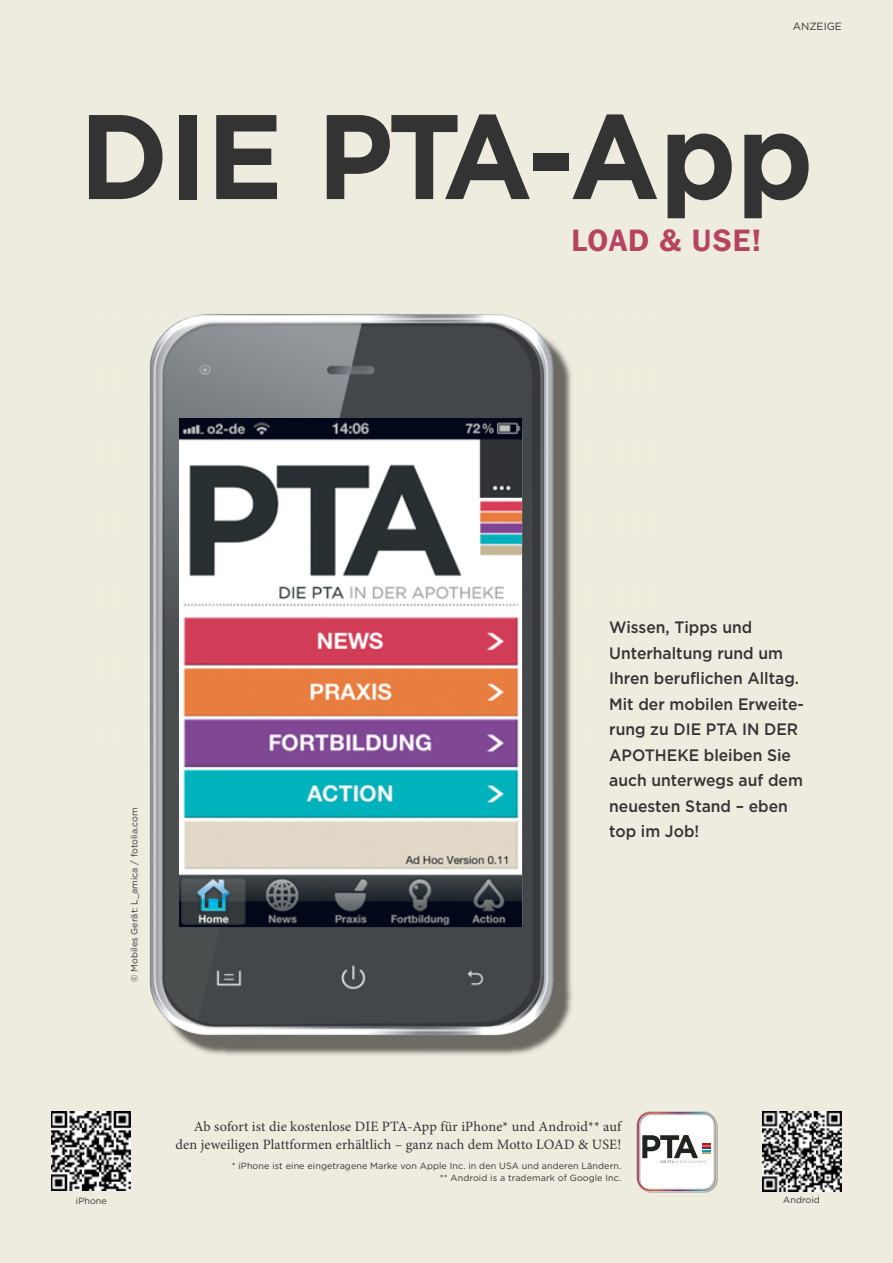
<style>
.page{position:relative;width:893px;height:1263px;background:#eeecde}
.page>*{position:absolute;margin:0;border:0;box-sizing:border-box;transform-origin:0 0}
.t1{font:700 120px "Gotham";color:#343334;scale:.95 1}
.t2{font:600 30.75px "Franklin Gothic IT Cby BT";letter-spacing:.03em;color:#b64461}
.t3{font:500 16.5px/25.5px "Gotham";color:#343334;scale:.95 1}
.t4{font:14.25px/18px "Minion Pro";letter-spacing:.01em;color:#343334;text-align:right}
.t5{font:10.5px "Gotham";color:#343334}
.t6{font:9px/12px "Gotham";letter-spacing:.01em;color:#343334;text-align:right}
</style>
<div class="page">
<img style="left:149px;top:314px;width:423px;height:741px">
<img style="left:206px;top:314px;width:348px;height:690px">
<img style="left:180px;top:418px;width:342px;height:509px">
<svg style="left:637px;top:1111px;width:81px;height:81px;background:#d8d4d4"></svg>
<img style="left:51px;top:1112px;width:80px;height:78px">
<img style="left:762px;top:1112px;width:80px;height:79px">
<p class="t5" style="left:793px;top:22px;width:51px">ANZEIGE</p>
<h1 class="t1" style="left:79px;top:112px;width:774px">DIE PTA-App</h1>
<h2 class="t2" style="left:571px;top:230px;width:192px">LOAD &amp; USE!</h2>
<p class="t6" style="left:129px;top:982px;width:175px;rotate:-90deg">© Mobiles Gerät: L_amica / fotolia.com</p>
<p class="t3" style="left:609px;top:616px;width:207px">Wissen, Tipps und<br>Unterhaltung rund um<br>Ihren beruflichen Alltag.<br>Mit der mobilen Erweite&shy;rung zu DIE PTA IN DER<br>APOTHEKE bleiben Sie auch unterwegs auf dem neuesten Stand – eben top im Job!</p>
<p class="t4" style="left:176px;top:1119px;width:447px">Ab sofort ist die kostenlose DIE PTA-App für iPhone* und Android** auf den jeweiligen Plattformen erhältlich – ganz nach dem Motto LOAD &amp; USE!</p>
<p class="t6" style="left:232px;top:1160px;width:391px">* iPhone ist eine eingetragene Marke von Apple Inc. in den USA und anderen Ländern. ** Android is a trademark of Google Inc.</p>
<p class="t6" style="left:76px;top:1195px;width:33px">iPhone</p>
<p class="t6" style="left:783px;top:1195px;width:38px">Android</p>
</div>
